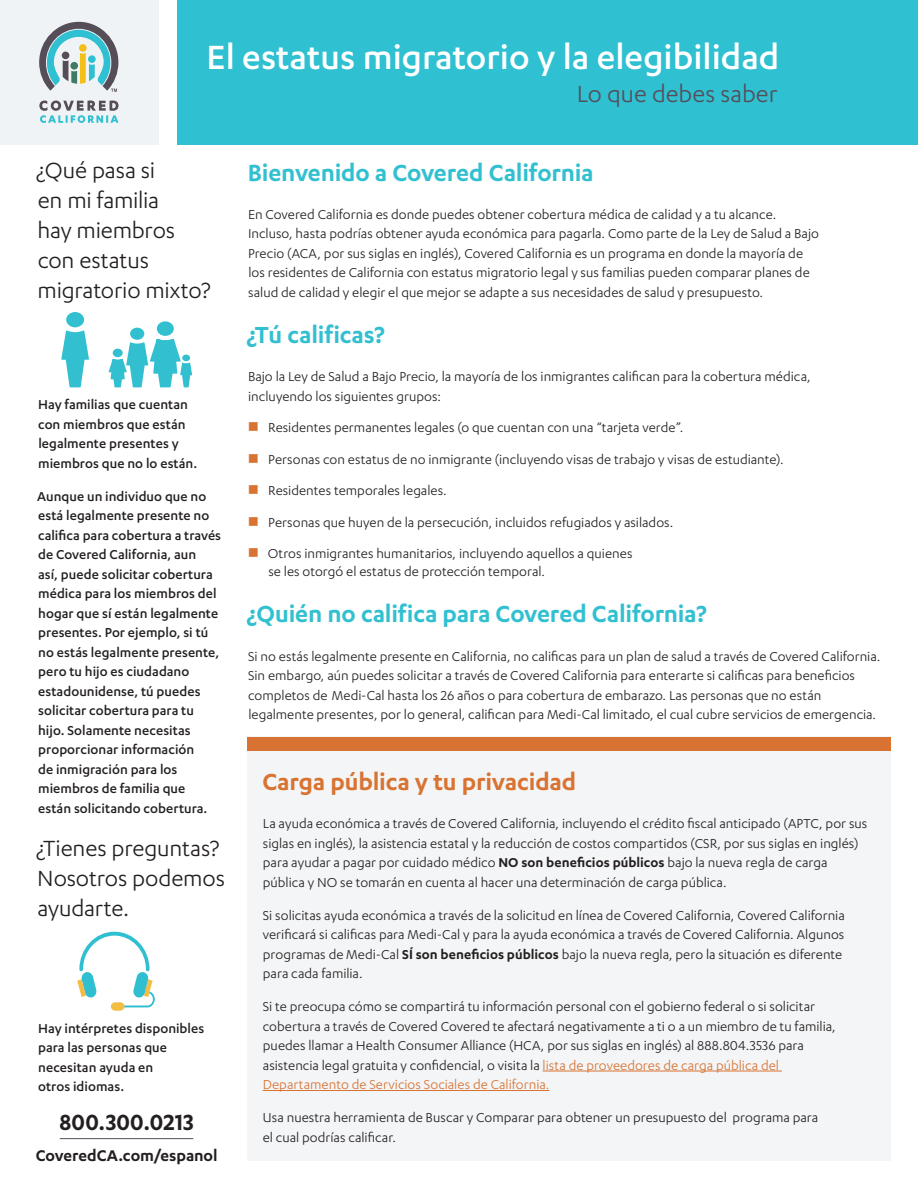
<style>
.page{position:relative;width:918px;height:1188px;background:#fff}
.page>*{position:absolute;margin:0;border:0;box-sizing:border-box;transform-origin:0 0}
.t1{font:500 39px "Karbon";color:#fff}
.t2{font:600 27px "Karbon";letter-spacing:-.005em;color:#32c0d1}
.t3{font:600 27px "Karbon";letter-spacing:-.005em;color:#d97332}
.t4{font:27px "Karbon";color:#554d58}
.t5{font:25.5px/30px "Karbon";letter-spacing:-.01em;color:#231f20}
.t6{font:600 25.5px "Karbon";letter-spacing:.01em;color:#231f20}
.t7{font:600 18px "Karbon";letter-spacing:-.005em;color:#231f20}
.Body{font:15px/19.5px "Karbon";color:#231f20}
.Body-2{font:500 15px/19.5px "Karbon";letter-spacing:.005em;color:#231f20}
.s1{color:#d87333}
.s2{font-weight:600}
</style>
<div class="page">
<div style="left:0;top:0;width:158px;height:145px;background:#f0f3f5"></div>
<div style="left:177px;top:0;width:741px;height:145px;background:#2fc0d1"></div>
<svg style="left:39px;top:101px;width:79px;height:22px"></svg>
<svg style="left:39px;top:22px;width:79px;height:70px"></svg>
<div style="left:248px;top:737px;width:643px;height:424px;background:#f3f5f6"></div>
<div style="left:248px;top:737px;width:643px;height:14px;background:#d87333"></div>
<hr style="left:543px;top:1071px;width:239px;height:1px;background:#d87333">
<hr style="left:263px;top:1090px;width:286px;height:1px;background:#d87333">
<svg style="left:77px;top:932px;width:78px;height:75px"></svg>
<div style="left:111px;top:1002px;width:13px;height:9px;background:#f2bd42;border-radius:4px"></div>
<div style="left:157px;top:321px;width:17px;height:15px;background:#32c0d1;border-radius:50%"></div>
<div style="left:66px;top:312px;width:18px;height:15px;background:#32c0d1;border-radius:50%"></div>
<svg style="left:61px;top:330px;width:28px;height:57px"></svg>
<div style="left:130px;top:328px;width:14px;height:12px;background:#32c0d1;border-radius:50%"></div>
<svg style="left:109px;top:339px;width:83px;height:48px"></svg>
<hr style="left:60px;top:1138px;width:133px;height:1px;background:#554d58">
<p class="t1" style="left:207px;top:36px;width:574px">El estatus migratorio y la elegibilidad</p>
<p class="t4" style="left:577px;top:79px;width:202px">Lo que debes saber</p>
<p class="t5" style="left:36px;top:155px;width:176px">¿Qué pasa si<br>en mi familia<br>hay miembros con estatus migratorio mixto?</p>
<p class="Body-2" style="left:38px;top:394px;width:161px">Hay familias que cuentan con miembros que están legalmente presentes y miembros que no lo están.</p>
<p class="Body-2" style="left:37px;top:486px;width:185px">Aunque un individuo que no está legalmente presente no califica para cobertura a través de Covered California, aun<br>así, puede solicitar cobertura médica para los miembros del hogar que sí están legalmente presentes. Por ejemplo, si tú no estás legalmente presente, pero tu hijo es ciudadano estadounidense, tú puedes solicitar cobertura para tu hijo. Solamente necesitas proporcionar información<br>de inmigración para los miembros de familia que están solicitando cobertura.</p>
<p class="t5" style="left:36px;top:833px;width:191px">¿Tienes preguntas?<br>Nosotros podemos ayudarte.</p>
<p class="Body-2" style="left:38px;top:1018px;width:168px">Hay intérpretes disponibles para las personas que necesitan ayuda en<br>otros idiomas.</p>
<p class="t6" style="left:60px;top:1107px;width:136px">800.300.0213</p>
<p class="t7" style="left:36px;top:1145px;width:183px">CoveredCA.com/espanol</p>
<p class="t2" style="left:248px;top:157px;width:347px">Bienvenido a Covered California</p>
<p class="Body" style="left:248px;top:204px;width:573px">En Covered California es donde puedes obtener cobertura médica de calidad y a tu alcance.<br>Incluso, hasta podrías obtener ayuda económica para pagarla. Como parte de la Ley de Salud a Bajo Precio (ACA, por sus siglas en inglés), Covered California es un programa en donde la mayoría de los residentes de California con estatus migratorio legal y sus familias pueden comparar planes de salud de calidad y elegir el que mejor se adapte a sus necesidades de salud y presupuesto.</p>
<p class="t2" style="left:247px;top:319px;width:140px">¿Tú calificas?</p>
<p class="Body" style="left:248px;top:367px;width:564px">Bajo la Ley de Salud a Bajo Precio, la mayoría de los inmigrantes califican para la cobertura médica, incluyendo los siguientes grupos:</p>
<p class="Body" style="left:248px;top:418px;width:437px"><span class="s1">■</span> Residentes permanentes legales (o que cuentan con una “tarjeta verde”.</p>
<p class="Body" style="left:248px;top:449px;width:537px"><span class="s1">■</span> Personas con estatus de no inmigrante (incluyendo visas de trabajo y visas de estudiante).</p>
<p class="Body" style="left:248px;top:481px;width:201px"><span class="s1">■</span> Residentes temporales legales.</p>
<p class="Body" style="left:248px;top:512px;width:427px"><span class="s1">■</span> Personas que huyen de la persecución, incluidos refugiados y asilados.</p>
<p class="Body" style="left:268px;top:544px;width:366px;line-height:18px;text-indent:-21px"><span class="s1">■</span> Otros inmigrantes humanitarios, incluyendo aquellos a quienes se les otorgó el estatus de protección temporal.</p>
<p class="t2" style="left:247px;top:599px;width:462px">¿Quién no califica para Covered California?</p>
<p class="Body" style="left:248px;top:646px;width:634px">Si no estás legalmente presente en California, no calificas para un plan de salud a través de Covered California.<br>Sin embargo, aún puedes solicitar a través de Covered California para enterarte si calificas para beneficios completos de Medi-Cal hasta los 26 años o para cobertura de embarazo. Las personas que no están legalmente presentes, por lo general, califican para Medi-Cal limitado, el cual cubre servicios de emergencia.</p>
<p class="t3" style="left:262px;top:766px;width:315px">Carga pública y tu privacidad</p>
<p class="Body" style="left:263px;top:813px;width:606px">La ayuda económica a través de Covered California, incluyendo el crédito fiscal anticipado (APTC, por sus siglas en inglés), la asistencia estatal y la reducción de costos compartidos (CSR, por sus siglas en inglés) para ayudar a pagar por cuidado médico <span class="s2">NO son beneficios públicos</span> bajo la nueva regla de carga pública y NO se tomarán en cuenta al hacer una determinación de carga pública.</p>
<p class="Body" style="left:263px;top:905px;width:583px">Si solicitas ayuda económica a través de la solicitud en línea de Covered California, Covered California verificará si calificas para Medi-Cal y para la ayuda económica a través de Covered California. Algunos programas de Medi-Cal <span class="s2">SÍ son beneficios públicos</span> bajo la nueva regla, pero la situación es diferente para cada familia.</p>
<p class="Body" style="left:263px;top:996px;width:574px">Si te preocupa cómo se compartirá tu información personal con el gobierno federal o si solicitar cobertura a través de Covered Covered te afectará negativamente a ti o a un miembro de tu familia, puedes llamar a Health Consumer Alliance (HCA, por sus siglas en inglés) al 888.804.3536 para asistencia legal gratuita y confidencial, o visita la <span class="s1">lista de proveedores de carga pública del Departamento de Servicios Sociales de California.</span></p>
<p class="Body" style="left:263px;top:1107px;width:557px">Usa nuestra herramienta de Buscar y Comparar para obtener un presupuesto del programa para el cual podrías calificar.</p>
</div>
